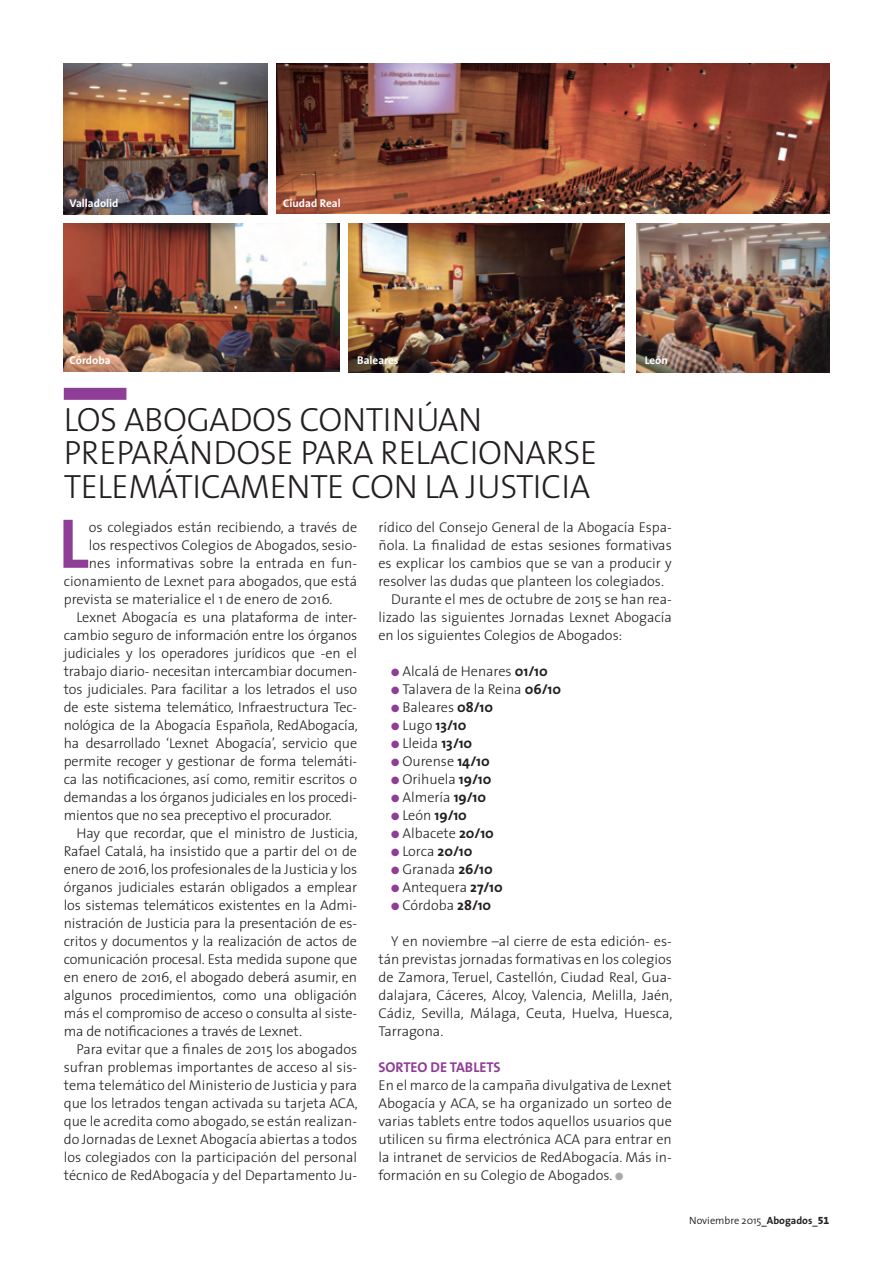
<style>
.page{position:relative;width:893px;height:1263px;background:#fff}
.page>*{position:absolute;margin:0;border:0;box-sizing:border-box;transform-origin:0 0}
.t1{font:700 71.1px "The Sans";color:#8f3e97}
.t2{font:300 33.75px/33.8px "The Sans";letter-spacing:-.01em;color:#231f20}
.t3{font:300 14.25px/18px "The Sans";color:#231f20;text-align:justify}
.t4{font:700 14.25px "The Sans";color:#231f20}
.t5{font:700 14.25px "The Sans";color:#8f3e97}
.t6{font:700 11.25px "The Sans";color:#fff}
.t7{font:300 10.5px "The Sans";color:#231f20}
.s1{color:#8f3e97}
.s2{font-weight:700}
.s3{font-weight:300}
.s4{color:#a8a9ad}
.s5{font-weight:600}
.s6{font-family:"The Sans Extra Bold Expert";font-weight:400}
</style>
<div class="page">
<div style="left:64px;top:388px;width:62px;height:12px;background:#8f3e97"></div>
<img style="left:349px;top:223px;width:276px;height:150px">
<img style="left:637px;top:223px;width:192px;height:150px">
<img style="left:64px;top:64px;width:204px;height:151px">
<img style="left:64px;top:223px;width:276px;height:149px">
<img style="left:277px;top:64px;width:552px;height:149px">
<p class="t6" style="left:70px;top:194px;width:50px">Valladolid</p>
<p class="t6" style="left:283px;top:194px;width:59px">Ciudad Real</p>
<p class="t6" style="left:70px;top:351px;width:42px">Córdoba</p>
<p class="t6" style="left:357px;top:351px;width:43px">Baleares</p>
<p class="t6" style="left:645px;top:351px;width:25px">León</p>
<p class="t2" style="left:64px;top:401px;width:535px">LOS ABOGADOS CONTINÚAN<br>PREPARÁNDOSE PARA RELACIONARSE<br>TELEMÁTICAMENTE CON LA JUSTICIA</p>
<p class="t3" style="left:89px;top:518px;width:270px">os colegiados están recibiendo, a través de</p>
<p class="t3" style="left:89px;top:536px;width:270px">los respectivos Colegios de Abogados, sesio-</p>
<p class="t3" style="left:89px;top:554px;width:270px">nes informativas sobre la entrada en fun-</p>
<p class="t3" style="left:64px;top:572px;width:295px">cionamiento de Lexnet para abogados, que está</p>
<p class="t3" style="left:64px;top:589px;width:270px">prevista se materialice el 1 de enero de 2016.</p>
<p class="t3" style="left:64px;top:607px;width:296px;text-indent:13px">Lexnet Abogacía es una plataforma de inter&shy;cambio seguro de información entre los órganos judiciales y los operadores jurídicos que -en el trabajo diario- necesitan intercambiar documen&shy;tos judiciales. Para facilitar a los letrados el uso de este sistema telemático, Infraestructura Tec&shy;nológica de la Abogacía Española, RedAbogacía, ha desarrollado ‘Lexnet Abogacía’, servicio que permite recoger y gestionar de forma telemáti&shy;ca las notificaciones, así como, remitir escritos o demandas a los órganos judiciales en los procedi&shy;mientos que no sea preceptivo el procurador.</p>
<p class="t3" style="left:64px;top:823px;width:296px;text-indent:13px">Hay que recordar, que el ministro de Justicia, Rafael Catalá, ha insistido que a partir del 01 de enero de 2016, los profesionales de la Justicia y los órganos judiciales estarán obligados a emplear los sistemas telemáticos existentes en la Admi&shy;nistración de Justicia para la presentación de es&shy;critos y documentos y la realización de actos de comunicación procesal. Esta medida supone que en enero de 2016, el abogado deberá asumir, en algunos procedimientos, como una obligación más el compromiso de acceso o consulta al siste&shy;ma de notificaciones a través de Lexnet.</p>
<p class="t3" style="left:64px;top:1039px;width:296px;text-indent:13px">Para evitar que a finales de 2015 los abogados sufran problemas importantes de acceso al sis&shy;tema telemático del Ministerio de Justicia y para que los letrados tengan activada su tarjeta ACA, que le acredita como abogado, se están realizan&shy;do Jornadas de Lexnet Abogacía abiertas a todos los colegiados con la participación del personal técnico de RedAbogacía y del Departamento Ju-</p>
<p class="t1" style="left:58px;top:484px;width:32px">L</p>
<p class="t3" style="left:378px;top:517px;width:295px">rídico del Consejo General de la Abogacía Espa&shy;ñola. La finalidad de estas sesiones formativas es explicar los cambios que se van a producir y resolver las dudas que planteen los colegiados.</p>
<p class="t3" style="left:378px;top:589px;width:295px;text-indent:13px">Durante el mes de octubre de 2015 se han rea&shy;lizado las siguientes Jornadas Lexnet Abogacía en los siguientes Colegios de Abogados:</p>
<p class="t3" style="left:391px;top:662px;width:158px"><span class="s1">●</span> Alcalá de Henares <span class="s2">01/10</span></p>
<p class="t3" style="left:391px;top:680px;width:171px"><span class="s1">●</span> Talavera de la Reina <span class="s2">06/10</span></p>
<p class="t3" style="left:391px;top:698px;width:103px"><span class="s1">●</span> Baleares <span class="s2">08/10</span></p>
<p class="t4" style="left:391px;top:713px;width:77px"><span class="s1">●</span> <span class="s3">Lugo</span> 13/10</p>
<p class="t3" style="left:391px;top:734px;width:83px"><span class="s1">●</span> Lleida <span class="s2">13/10</span></p>
<p class="t3" style="left:391px;top:752px;width:100px"><span class="s1">●</span> Ourense <span class="s2">14/10</span></p>
<p class="t3" style="left:391px;top:770px;width:102px"><span class="s1">●</span> Orihuela <span class="s2">19/10</span></p>
<p class="t3" style="left:391px;top:788px;width:96px"><span class="s1">●</span> Almería <span class="s2">19/10</span></p>
<p class="t4" style="left:391px;top:803px;width:77px"><span class="s1">●</span> <span class="s3">León</span> 19/10</p>
<p class="t3" style="left:391px;top:824px;width:104px"><span class="s1">●</span> Albacete <span class="s2">20/10</span></p>
<p class="t3" style="left:391px;top:842px;width:83px"><span class="s1">●</span> Lorca <span class="s2">20/10</span></p>
<p class="t3" style="left:391px;top:860px;width:103px"><span class="s1">●</span> Granada <span class="s2">26/10</span></p>
<p class="t3" style="left:391px;top:878px;width:113px"><span class="s1">●</span> Antequera <span class="s2">27/10</span></p>
<p class="t3" style="left:391px;top:896px;width:102px"><span class="s1">●</span> Córdoba <span class="s2">28/10</span></p>
<p class="t3" style="left:378px;top:932px;width:296px;text-indent:13px">Y en noviembre –al cierre de esta edición- es&shy;tán previstas jornadas formativas en los colegios de Zamora, Teruel, Castellón, Ciudad Real, Gua&shy;dalajara, Cáceres, Alcoy, Valencia, Melilla, Jaén, Cádiz, Sevilla, Málaga, Ceuta, Huelva, Huesca, Tarragona.</p>
<p class="t5" style="left:378px;top:1055px;width:124px">SORTEO DE TABLETS</p>
<p class="t3" style="left:378px;top:1075px;width:295px">En el marco de la campaña divulgativa de Lexnet Abogacía y ACA, se ha organizado un sorteo de varias tablets entre todos aquellos usuarios que utilicen su firma electrónica ACA para entrar en la intranet de servicios de RedAbogacía. Más in&shy;formación en su Colegio de Abogados. <span class="s4">●</span></p>
<p class="t7" style="left:689px;top:1211px;width:141px">Noviembre 2015<span class="s5">_</span><span class="s2">Abogados</span><span class="s5">_</span><span class="s6">51</span></p>
</div>
